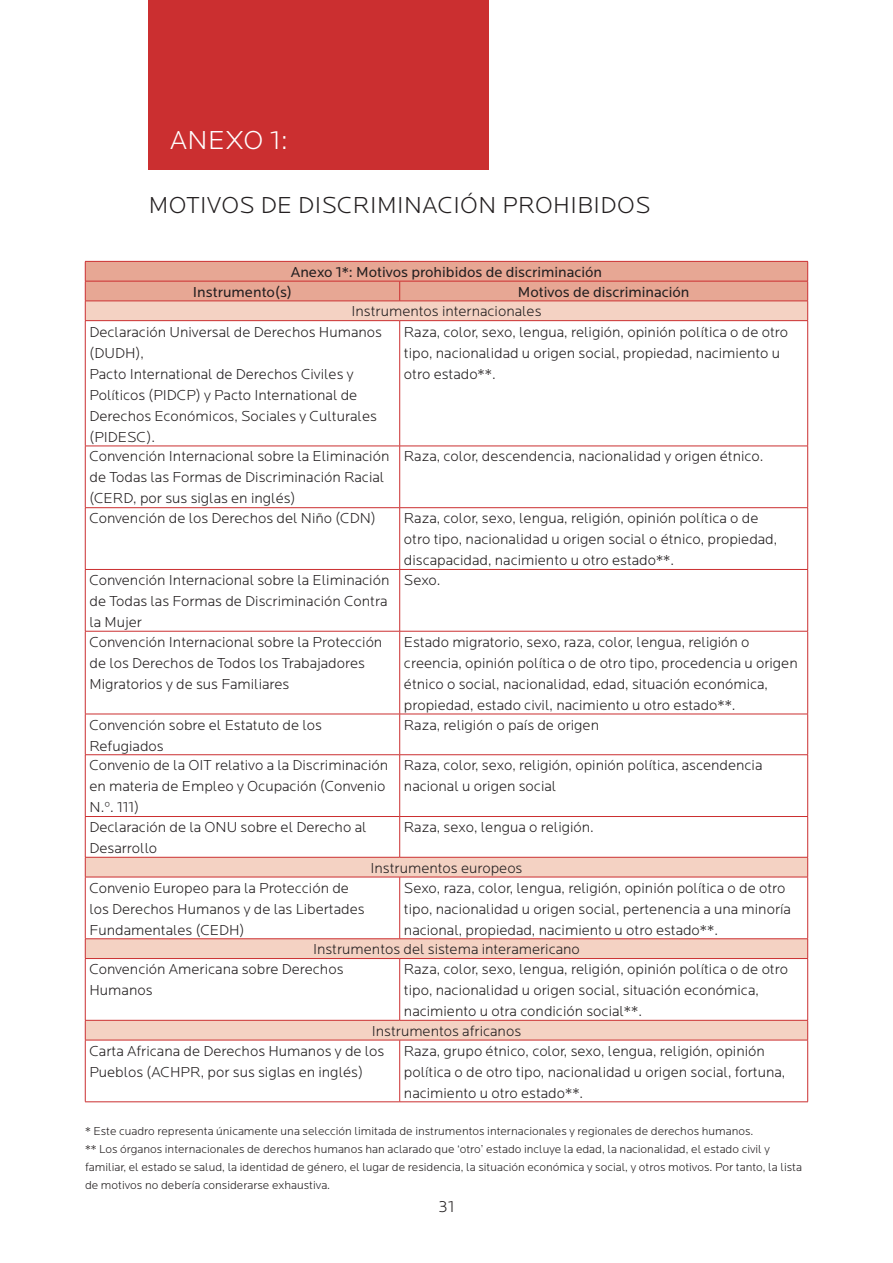
<style>
.page{position:relative;width:893px;height:1263px;background:#fff}
.page>*{position:absolute;margin:0;border:0;box-sizing:border-box;transform-origin:0 0}
.MR_1{font:300 27px "Locator";letter-spacing:.02em;color:#fff}
.t1{font:300 24px "Locator";letter-spacing:.02em;color:#231f20}
.t2{font:300 16.5px "Locator";color:#231f20}
.Opstilling_-_punktte{font:300 15px/21px "Locator";color:#231f20}
.Opstilling_-_punktte-2{font:15px "Locator";color:#231f20}
.t3{font:300 12px/18px "Locator";color:#231f20}
</style>
<div class="page">
<div style="left:149px;top:0;width:340px;height:170px;background:#cb2f30"></div>
<svg style="left:86px;top:321px;width:721px;height:719px"></svg>
<hr style="left:85px;top:321px;width:1px;height:125px;background:#cb2f30">
<hr style="left:399px;top:321px;width:1px;height:125px;background:#cb2f30">
<hr style="left:807px;top:321px;width:1px;height:125px;background:#cb2f30">
<hr style="left:85px;top:446px;width:315px;height:1px;background:#cb2f30">
<hr style="left:85px;top:446px;width:1px;height:61px;background:#cb2f30">
<hr style="left:400px;top:446px;width:408px;height:1px;background:#cb2f30">
<hr style="left:399px;top:446px;width:1px;height:61px;background:#cb2f30">
<hr style="left:807px;top:446px;width:1px;height:61px;background:#cb2f30">
<hr style="left:85px;top:507px;width:315px;height:1px;background:#cb2f30">
<hr style="left:85px;top:508px;width:1px;height:61px;background:#cb2f30">
<hr style="left:400px;top:507px;width:408px;height:1px;background:#cb2f30">
<hr style="left:399px;top:508px;width:1px;height:61px;background:#cb2f30">
<hr style="left:807px;top:508px;width:1px;height:61px;background:#cb2f30">
<hr style="left:85px;top:569px;width:315px;height:1px;background:#cb2f30">
<hr style="left:85px;top:570px;width:1px;height:61px;background:#cb2f30">
<hr style="left:400px;top:569px;width:408px;height:1px;background:#cb2f30">
<hr style="left:399px;top:570px;width:1px;height:61px;background:#cb2f30">
<hr style="left:807px;top:570px;width:1px;height:61px;background:#cb2f30">
<hr style="left:85px;top:631px;width:315px;height:1px;background:#cb2f30">
<hr style="left:85px;top:631px;width:1px;height:83px;background:#cb2f30">
<hr style="left:400px;top:631px;width:408px;height:1px;background:#cb2f30">
<hr style="left:399px;top:631px;width:1px;height:83px;background:#cb2f30">
<hr style="left:807px;top:631px;width:1px;height:83px;background:#cb2f30">
<hr style="left:85px;top:714px;width:315px;height:1px;background:#cb2f30">
<hr style="left:85px;top:714px;width:1px;height:40px;background:#cb2f30">
<hr style="left:400px;top:714px;width:408px;height:1px;background:#cb2f30">
<hr style="left:399px;top:714px;width:1px;height:40px;background:#cb2f30">
<hr style="left:807px;top:714px;width:1px;height:40px;background:#cb2f30">
<hr style="left:85px;top:754px;width:315px;height:1px;background:#cb2f30">
<hr style="left:85px;top:755px;width:1px;height:61px;background:#cb2f30">
<hr style="left:400px;top:754px;width:408px;height:1px;background:#cb2f30">
<hr style="left:399px;top:755px;width:1px;height:61px;background:#cb2f30">
<hr style="left:807px;top:755px;width:1px;height:61px;background:#cb2f30">
<hr style="left:85px;top:816px;width:315px;height:1px;background:#cb2f30">
<hr style="left:85px;top:817px;width:1px;height:40px;background:#cb2f30">
<hr style="left:400px;top:816px;width:408px;height:1px;background:#cb2f30">
<hr style="left:399px;top:817px;width:1px;height:40px;background:#cb2f30">
<hr style="left:807px;top:817px;width:1px;height:40px;background:#cb2f30">
<hr style="left:85px;top:857px;width:315px;height:1px;background:#cb2f30">
<svg style="left:85px;top:857px;width:1px;height:20px"></svg>
<hr style="left:400px;top:857px;width:408px;height:1px;background:#cb2f30">
<svg style="left:807px;top:857px;width:1px;height:20px"></svg>
<hr style="left:85px;top:877px;width:315px;height:1px;background:#cb2f30">
<hr style="left:85px;top:877px;width:1px;height:61px;background:#cb2f30">
<hr style="left:400px;top:877px;width:408px;height:1px;background:#cb2f30">
<hr style="left:399px;top:877px;width:1px;height:61px;background:#cb2f30">
<hr style="left:807px;top:877px;width:1px;height:61px;background:#cb2f30">
<hr style="left:85px;top:938px;width:315px;height:1px;background:#cb2f30">
<svg style="left:85px;top:939px;width:1px;height:19px"></svg>
<hr style="left:400px;top:938px;width:408px;height:1px;background:#cb2f30">
<svg style="left:807px;top:939px;width:1px;height:19px"></svg>
<hr style="left:85px;top:958px;width:315px;height:1px;background:#cb2f30">
<hr style="left:85px;top:959px;width:1px;height:61px;background:#cb2f30">
<hr style="left:400px;top:958px;width:408px;height:1px;background:#cb2f30">
<hr style="left:399px;top:959px;width:1px;height:61px;background:#cb2f30">
<hr style="left:807px;top:959px;width:1px;height:61px;background:#cb2f30">
<hr style="left:85px;top:1020px;width:315px;height:1px;background:#cb2f30">
<svg style="left:85px;top:1020px;width:1px;height:20px"></svg>
<hr style="left:400px;top:1020px;width:408px;height:1px;background:#cb2f30">
<svg style="left:807px;top:1020px;width:1px;height:20px"></svg>
<hr style="left:85px;top:1040px;width:315px;height:1px;background:#cb2f30">
<hr style="left:85px;top:1040px;width:1px;height:61px;background:#cb2f30">
<hr style="left:400px;top:1040px;width:408px;height:1px;background:#cb2f30">
<hr style="left:399px;top:1040px;width:1px;height:61px;background:#cb2f30">
<hr style="left:807px;top:1040px;width:1px;height:61px;background:#cb2f30">
<hr style="left:85px;top:1101px;width:315px;height:1px;background:#cb2f30">
<hr style="left:400px;top:1101px;width:408px;height:1px;background:#cb2f30">
<hr style="left:85px;top:320px;width:315px;height:1px;background:#cb2f30">
<hr style="left:400px;top:320px;width:408px;height:1px;background:#cb2f30">
<svg style="left:85px;top:261px;width:723px;height:59px;background:#e9ae9e"></svg>
<hr style="left:85px;top:301px;width:315px;height:1px;background:#cb2f30">
<hr style="left:400px;top:301px;width:408px;height:1px;background:#cb2f30">
<h2 class="MR_1" style="left:170px;top:126px;width:119px">ANEXO 1:</h2>
<p class="t1" style="left:149px;top:192px;width:503px">MOTIVOS DE DISCRIMINACIÓN PROHIBIDOS</p>
<p class="Opstilling_-_punktte-2" style="left:291px;top:264px;width:313px">Anexo 1*: Motivos prohibidos de discriminación</p>
<p class="Opstilling_-_punktte-2" style="left:193px;top:284px;width:101px">Instrumento(s)</p>
<p class="Opstilling_-_punktte-2" style="left:518px;top:284px;width:173px">Motivos de discriminación</p>
<p class="Opstilling_-_punktte" style="left:351px;top:301px;width:192px">Instrumentos internacionales</p>
<p class="Opstilling_-_punktte" style="left:90px;top:322px;width:294px">Declaración Universal de Derechos Humanos (DUDH),</p>
<p class="Opstilling_-_punktte" style="left:90px;top:364px;width:289px">Pacto International de Derechos Civiles y<br>Políticos (PIDCP) y Pacto International de<br>Derechos Económicos, Sociales y Culturales</p>
<p class="Opstilling_-_punktte" style="left:90px;top:427px;width:67px">(PIDESC).</p>
<p class="Opstilling_-_punktte" style="left:404px;top:322px;width:386px">Raza, color, sexo, lengua, religión, opinión política o de otro tipo, nacionalidad u origen social, propiedad, nacimiento u otro estado**.</p>
<p class="Opstilling_-_punktte" style="left:90px;top:446px;width:301px">Convención Internacional sobre la Eliminación de Todas las Formas de Discriminación Racial (CERD, por sus siglas en inglés)</p>
<p class="Opstilling_-_punktte" style="left:404px;top:446px;width:361px">Raza, color, descendencia, nacionalidad y origen étnico.</p>
<p class="Opstilling_-_punktte" style="left:90px;top:508px;width:288px">Convención de los Derechos del Niño (CDN)</p>
<p class="Opstilling_-_punktte" style="left:404px;top:508px;width:375px">Raza, color, sexo, lengua, religión, opinión política o de otro tipo, nacionalidad u origen social o étnico, propiedad, discapacidad, nacimiento u otro estado**.</p>
<p class="Opstilling_-_punktte" style="left:90px;top:570px;width:301px">Convención Internacional sobre la Eliminación de Todas las Formas de Discriminación Contra la Mujer</p>
<p class="Opstilling_-_punktte" style="left:404px;top:570px;width:38px">Sexo.</p>
<p class="Opstilling_-_punktte" style="left:90px;top:632px;width:294px">Convención Internacional sobre la Protección de los Derechos de Todos los Trabajadores<br>Migratorios y de sus Familiares</p>
<p class="Opstilling_-_punktte" style="left:404px;top:632px;width:395px">Estado migratorio, sexo, raza, color, lengua, religión o creencia, opinión política o de otro tipo, procedencia u origen étnico o social, nacionalidad, edad, situación económica, propiedad, estado civil, nacimiento u otro estado**.</p>
<p class="Opstilling_-_punktte" style="left:90px;top:714px;width:234px">Convención sobre el Estatuto de los<br>Refugiados</p>
<p class="Opstilling_-_punktte" style="left:404px;top:714px;width:197px">Raza, religión o país de origen</p>
<p class="Opstilling_-_punktte" style="left:90px;top:755px;width:300px">Convenio de la OIT relativo a la Discriminación en materia de Empleo y Ocupación (Convenio<br>N.º. 111)</p>
<p class="Opstilling_-_punktte" style="left:404px;top:755px;width:360px">Raza, color, sexo, religión, opinión política, ascendencia nacional u origen social</p>
<p class="Opstilling_-_punktte" style="left:90px;top:817px;width:279px">Declaración de la ONU sobre el Derecho al<br>Desarrollo</p>
<p class="Opstilling_-_punktte" style="left:404px;top:817px;width:191px">Raza, sexo, lengua o religión.</p>
<p class="Opstilling_-_punktte" style="left:370px;top:858px;width:153px">Instrumentos europeos</p>
<p class="Opstilling_-_punktte" style="left:89px;top:877px;width:277px">Convenio Europeo para la Protección de los Derechos Humanos y de las Libertades<br>Fundamentales (CEDH)</p>
<p class="Opstilling_-_punktte" style="left:404px;top:877px;width:389px">Sexo, raza, color, lengua, religión, opinión política o de otro tipo, nacionalidad u origen social, pertenencia a una minoría nacional, propiedad, nacimiento u otro estado**.</p>
<p class="Opstilling_-_punktte" style="left:313px;top:939px;width:268px">Instrumentos del sistema interamericano</p>
<p class="Opstilling_-_punktte" style="left:89px;top:959px;width:256px">Convención Americana sobre Derechos<br>Humanos</p>
<p class="Opstilling_-_punktte" style="left:404px;top:959px;width:386px">Raza, color, sexo, lengua, religión, opinión política o de otro tipo, nacionalidad u origen social, situación económica, nacimiento u otra condición social**.</p>
<p class="Opstilling_-_punktte" style="left:372px;top:1021px;width:151px">Instrumentos africanos</p>
<p class="Opstilling_-_punktte" style="left:89px;top:1040px;width:296px">Carta Africana de Derechos Humanos y de los<br>Pueblos (ACHPR, por sus siglas en inglés)</p>
<p class="Opstilling_-_punktte" style="left:404px;top:1040px;width:383px">Raza, grupo étnico, color, sexo, lengua, religión, opinión política o de otro tipo, nacionalidad u origen social, fortuna, nacimiento u otro estado**.</p>
<p class="t3" style="left:85px;top:1123px;width:718px">* Este cuadro representa únicamente una selección limitada de instrumentos internacionales y regionales de derechos humanos.<br>** Los órganos internacionales de derechos humanos han aclarado que ‘otro’ estado incluye la edad, la nacionalidad, el estado civil y familiar, el estado se salud, la identidad de género, el lugar de residencia, la situación económica y social, y otros motivos. Por tanto, la lista de motivos no debería considerarse exhaustiva.</p>
<p class="t2" style="left:439px;top:1198px;width:17px">31</p>
</div>
